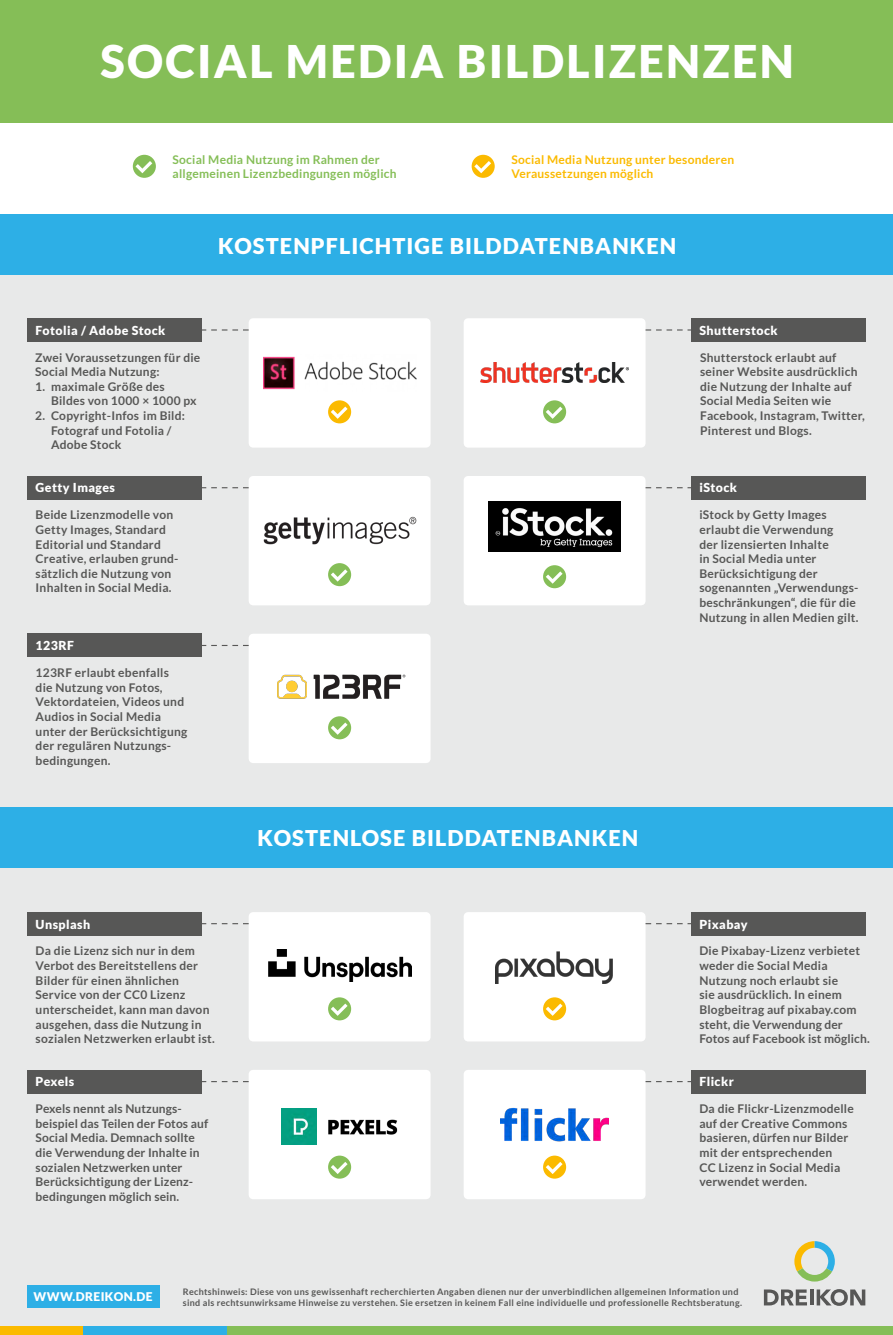
<style>
.page{position:relative;width:893px;height:1335px;background:#fff}
.page>*{position:absolute;margin:0;border:0;box-sizing:border-box;transform-origin:0 0}
.t1{font:900 45px "Lato";letter-spacing:.05em;color:#fff}
.t2{font:900 21.75px "Lato";letter-spacing:.05em;color:#fff}
.t3{font:900 12.38px "Lato";letter-spacing:.035em;color:#fff}
.t4{font:700 12px/14.6px "Lato";letter-spacing:.02em;color:#575756}
.t5{font:700 12px/14.6px "Lato";letter-spacing:.02em;color:#85be57}
.t6{font:700 12px/14.6px "Lato";letter-spacing:.02em;color:#fbba00}
.t7{font:900 12px "Lato";letter-spacing:.035em;color:#fff}
.t8{font:700 9px/11.2px "Lato";letter-spacing:.035em;color:#575756}
</style>
<div class="page">
<div style="left:0;top:0;width:892px;height:1335px;background:#e8e9e9"></div>
<div style="left:0;top:122px;width:892px;height:92px;background:#fff"></div>
<svg style="left:133px;top:155px;width:23px;height:23px"></svg>
<svg style="left:471px;top:155px;width:23px;height:23px"></svg>
<div style="left:249px;top:318px;width:181px;height:130px;background:#fff"></div>
<div style="left:249px;top:912px;width:181px;height:129px;background:#fff"></div>
<div style="left:249px;top:476px;width:181px;height:129px;background:#fff"></div>
<div style="left:249px;top:1070px;width:181px;height:129px;background:#fff"></div>
<div style="left:249px;top:634px;width:181px;height:129px;background:#fff"></div>
<div style="left:463px;top:318px;width:182px;height:130px;background:#fff"></div>
<div style="left:463px;top:912px;width:182px;height:129px;background:#fff"></div>
<div style="left:463px;top:476px;width:182px;height:129px;background:#fff"></div>
<div style="left:463px;top:1070px;width:182px;height:129px;background:#fff"></div>
<div style="left:0;top:214px;width:892px;height:61px;background:#2dafe6"></div>
<div style="left:0;top:807px;width:892px;height:61px;background:#2dafe6"></div>
<div style="left:0;top:0;width:892px;height:122px;background:#85be57"></div>
<div style="left:0;top:1327px;width:84px;height:8px;background:#fbba00"></div>
<div style="left:84px;top:1327px;width:143px;height:8px;background:#2dafe6"></div>
<div style="left:227px;top:1327px;width:665px;height:8px;background:#85be57"></div>
<svg style="left:794px;top:1241px;width:40px;height:41px"></svg>
<svg style="left:763px;top:1290px;width:44px;height:15px"></svg>
<svg style="left:810px;top:1290px;width:3px;height:15px"></svg>
<svg style="left:816px;top:1289px;width:49px;height:17px"></svg>
<div style="left:28px;top:318px;width:174px;height:24px;background:#575756"></div>
<div style="left:28px;top:912px;width:174px;height:23px;background:#575756"></div>
<div style="left:28px;top:476px;width:174px;height:23px;background:#575756"></div>
<div style="left:28px;top:1070px;width:174px;height:23px;background:#575756"></div>
<div style="left:28px;top:634px;width:174px;height:23px;background:#575756"></div>
<div style="left:691px;top:318px;width:174px;height:24px;background:#575756"></div>
<div style="left:691px;top:912px;width:174px;height:23px;background:#575756"></div>
<div style="left:691px;top:476px;width:174px;height:23px;background:#575756"></div>
<div style="left:691px;top:1070px;width:174px;height:23px;background:#575756"></div>
<svg style="left:645px;top:329px;width:46px;height:2px"></svg>
<svg style="left:645px;top:487px;width:46px;height:1px"></svg>
<svg style="left:645px;top:1081px;width:46px;height:1px"></svg>
<svg style="left:645px;top:923px;width:46px;height:1px"></svg>
<svg style="left:202px;top:329px;width:47px;height:2px"></svg>
<svg style="left:202px;top:487px;width:47px;height:1px"></svg>
<svg style="left:202px;top:1081px;width:47px;height:1px"></svg>
<svg style="left:202px;top:923px;width:47px;height:1px"></svg>
<svg style="left:202px;top:645px;width:47px;height:1px"></svg>
<div style="left:27px;top:1285px;width:132px;height:23px;background:#2dafe6"></div>
<img style="left:263px;top:517px;width:153px;height:27px">
<img style="left:263px;top:356px;width:153px;height:34px">
<img style="left:480px;top:362px;width:148px;height:21px">
<img style="left:488px;top:501px;width:132px;height:51px">
<img style="left:277px;top:674px;width:129px;height:25px">
<img style="left:268px;top:949px;width:143px;height:33px">
<img style="left:495px;top:952px;width:118px;height:32px">
<img style="left:282px;top:1109px;width:35px;height:36px">
<img style="left:328px;top:1119px;width:69px;height:50px">
<img style="left:500px;top:1107px;width:108px;height:35px">
<svg style="left:328px;top:400px;width:23px;height:23px"></svg>
<svg style="left:543px;top:400px;width:23px;height:23px"></svg>
<svg style="left:328px;top:563px;width:23px;height:23px"></svg>
<svg style="left:328px;top:716px;width:23px;height:23px"></svg>
<svg style="left:328px;top:997px;width:23px;height:23px"></svg>
<svg style="left:328px;top:1156px;width:23px;height:23px"></svg>
<svg style="left:543px;top:997px;width:23px;height:23px"></svg>
<svg style="left:543px;top:1156px;width:23px;height:23px"></svg>
<svg style="left:543px;top:565px;width:23px;height:23px"></svg>
<h1 class="t1" style="left:100px;top:35px;width:695px">SOCIAL MEDIA BILDLIZENZEN</h1>
<p class="t5" style="left:172px;top:152px;width:225px">Social Media Nutzung im Rahmen der allgemeinen Lizenzbedingungen möglich</p>
<p class="t6" style="left:511px;top:152px;width:224px">Social Media Nutzung unter besonderen<br>Veraussetzungen möglich</p>
<h2 class="t2" style="left:218px;top:233px;width:459px">KOSTENPFLICHTIGE BILDDATENBANKEN</h2>
<p class="t3" style="left:36px;top:323px;width:131px">Fotolia / Adobe Stock</p>
<p class="t4" style="left:35px;top:350px;width:167px">Zwei Voraussetzungen für die<br>Social Media Nutzung:</p>
<p class="t4" style="left:51px;top:379px;width:147px;text-indent:-16px">1. maximale Größe des<br>Bildes von 1000 × 1000 px</p>
<p class="t4" style="left:51px;top:408px;width:135px;text-indent:-16px">2. Copyright-Infos im Bild:<br>Fotograf und Fotolia /<br>Adobe Stock</p>
<p class="t3" style="left:36px;top:481px;width:81px">Getty Images</p>
<p class="t4" style="left:36px;top:507px;width:144px">Beide Lizenzmodelle von<br>Getty Images, Standard<br>Editorial und Standard<br>Creative, erlauben grund&shy;sätzlich die Nutzung von<br>Inhalten in Social Media.</p>
<p class="t3" style="left:36px;top:638px;width:40px">123RF</p>
<p class="t4" style="left:36px;top:665px;width:153px">123RF erlaubt ebenfalls die Nutzung von Fotos,<br>Vektordateien, Videos und<br>Audios in Social Media unter der Berücksichtigung der regulären Nutzungs&shy;bedingungen.</p>
<h2 class="t2" style="left:257px;top:826px;width:382px">KOSTENLOSE BILDDATENBANKEN</h2>
<p class="t3" style="left:699px;top:323px;width:80px">Shutterstock</p>
<p class="t4" style="left:700px;top:350px;width:166px">Shutterstock erlaubt auf seiner Website ausdrücklich die Nutzung der Inhalte auf<br>Social Media Seiten wie<br>Facebook, Instagram, Twitter,<br>Pinterest und Blogs.</p>
<p class="t3" style="left:699px;top:481px;width:39px">iStock</p>
<p class="t4" style="left:699px;top:507px;width:160px">iStock by Getty Images erlaubt die Verwendung<br>der lizensierten Inhalte<br>in Social Media unter<br>Berücksichtigung der sogenannten „Verwendungs&shy;beschränkungen“, die für die<br>Nutzung in allen Medien gilt.</p>
<p class="t3" style="left:36px;top:917px;width:56px">Unsplash</p>
<p class="t4" style="left:36px;top:944px;width:181px">Da die Lizenz sich nur in dem<br>Verbot des Bereitstellens der<br>Bilder für einen ähnlichen<br>Service von der CC0 Lizenz unterscheidet, kann man davon ausgehen, dass die Nutzung in sozialen Netzwerken erlaubt ist.</p>
<p class="t3" style="left:36px;top:1075px;width:40px">Pexels</p>
<p class="t4" style="left:36px;top:1101px;width:174px">Pexels nennt als Nutzungs&shy;beispiel das Teilen der Fotos auf<br>Social Media. Demnach sollte die Verwendung der Inhalte in sozialen Netzwerken unter<br>Berücksichtigung der Lizenz&shy;bedingungen möglich sein.</p>
<p class="t3" style="left:699px;top:917px;width:50px">Pixabay</p>
<p class="t4" style="left:699px;top:944px;width:172px">Die Pixabay-Lizenz verbietet weder die Social Media<br>Nutzung noch erlaubt sie<br>sie ausdrücklich. In einem<br>Blogbeitrag auf pixabay.com steht, die Verwendung der<br>Fotos auf Facebook ist möglich.</p>
<p class="t3" style="left:699px;top:1075px;width:36px">Flickr</p>
<p class="t4" style="left:699px;top:1101px;width:156px">Da die Flickr-Lizenzmodelle auf der Creative Commons basieren, dürfen nur Bilder mit der entsprechenden<br>CC Lizenz in Social Media verwendet werden.</p>
<p class="t7" style="left:33px;top:1289px;width:121px">WWW.DREIKON.DE</p>
<p class="t8" style="left:183px;top:1286px;width:560px">Rechtshinweis: Diese von uns gewissenhaft recherchierten Angaben dienen nur der unverbindlichen allgemeinen Information und sind als rechtsunwirksame Hinweise zu verstehen. Sie ersetzen in keinem Fall eine individuelle und professionelle Rechtsberatung.</p>
</div>
